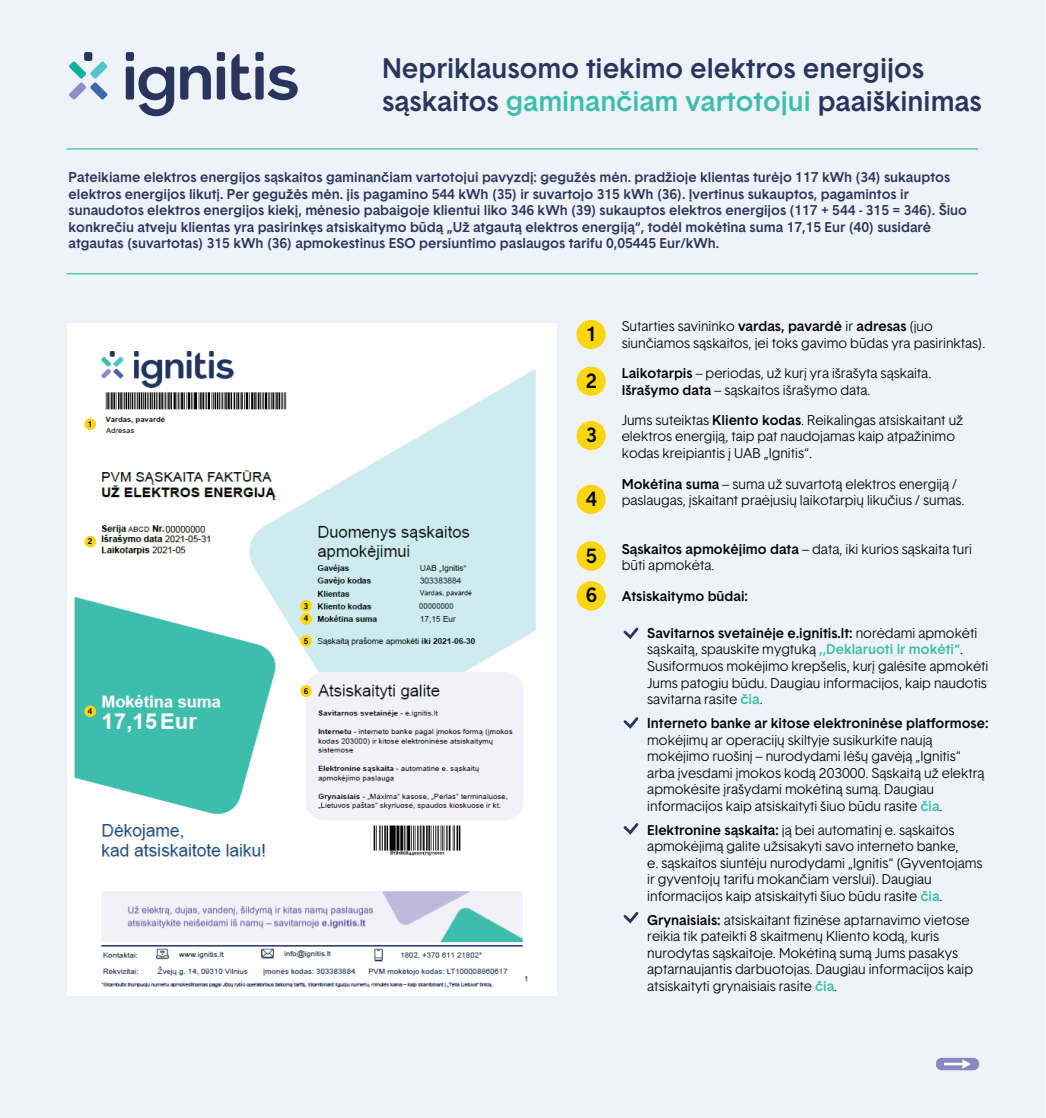
<style>
.page{position:relative;width:1046px;height:1118px;background:#fff}
.page>*{position:absolute;margin:0;border:0;box-sizing:border-box;transform-origin:0 0}
.t1{font:500 27.5px/33px "Basetica";color:#29355d}
.t2{font:500 20px/39.8px "Basetica";color:#040503}
.t3{font:300 13.75px/16.5px "Basetica";color:#040503}
.t4{font:500 13.75px/16.5px "Basetica";color:#29355d}
.t5{font:500 13.75px "Basetica";color:#040503}
.t6{font:500 8px/13px "Basetica";color:#040503}
.s1{color:#3dbead}
.s2{font-weight:500}
.s3{font-weight:500;color:#3dbead}
</style>
<div class="page">
<div style="left:1px;top:0;width:1044px;height:1117px;background:#eef3f9"></div>
<svg style="left:623px;top:627px;width:16px;height:12px"></svg>
<svg style="left:623px;top:717px;width:16px;height:12px"></svg>
<svg style="left:623px;top:912px;width:16px;height:12px"></svg>
<svg style="left:623px;top:823px;width:16px;height:12px"></svg>
<div style="left:576px;top:320px;width:29px;height:29px;background:#fcd511;border-radius:50%"></div>
<svg style="left:231px;top:54px;width:21px;height:46px"></svg>
<svg style="left:69px;top:61px;width:38px;height:39px"></svg>
<div style="left:84px;top:52px;width:8px;height:9px;background:#29355d;border-radius:2px"></div>
<svg style="left:180px;top:66px;width:31px;height:33px"></svg>
<svg style="left:268px;top:66px;width:29px;height:34px"></svg>
<div style="left:255px;top:67px;width:8px;height:32px;background:#29355d;border-radius:2px"></div>
<div style="left:126px;top:67px;width:8px;height:32px;background:#29355d;border-radius:2px"></div>
<div style="left:126px;top:52px;width:8px;height:9px;background:#29355d;border-radius:2px"></div>
<div style="left:217px;top:67px;width:8px;height:32px;background:#29355d;border-radius:2px"></div>
<div style="left:217px;top:52px;width:8px;height:9px;background:#29355d;border-radius:2px"></div>
<div style="left:255px;top:52px;width:8px;height:9px;background:#29355d;border-radius:2px"></div>
<svg style="left:138px;top:67px;width:36px;height:49px"></svg>
<hr style="left:66px;top:148px;width:911px;height:1px;background:#3dbead">
<hr style="left:66px;top:273px;width:911px;height:1px;background:#3dbead">
<div style="left:935px;top:1057px;width:43px;height:13px;background:#8b88c1;border-radius:6px"></div>
<svg style="left:944px;top:1059px;width:26px;height:9px"></svg>
<img style="left:68px;top:323px;width:488px;height:671px">
<div style="left:576px;top:366px;width:29px;height:30px;background:#fcd511;border-radius:50%"></div>
<div style="left:576px;top:421px;width:29px;height:29px;background:#fcd511;border-radius:50%"></div>
<div style="left:576px;top:484px;width:29px;height:30px;background:#fcd511;border-radius:50%"></div>
<div style="left:576px;top:541px;width:29px;height:29px;background:#fcd511;border-radius:50%"></div>
<div style="left:576px;top:581px;width:29px;height:29px;background:#fcd511;border-radius:50%"></div>
<div style="left:84px;top:418px;width:12px;height:12px;background:#fcd511;border-radius:50%"></div>
<div style="left:84px;top:535px;width:12px;height:12px;background:#fcd511;border-radius:50%"></div>
<div style="left:300px;top:600px;width:12px;height:11px;background:#fcd511;border-radius:50%"></div>
<div style="left:300px;top:613px;width:12px;height:11px;background:#fcd511;border-radius:50%"></div>
<div style="left:84px;top:705px;width:12px;height:12px;background:#fcd511;border-radius:50%"></div>
<div style="left:300px;top:635px;width:12px;height:11px;background:#fcd511;border-radius:50%"></div>
<div style="left:300px;top:685px;width:12px;height:12px;background:#fcd511;border-radius:50%"></div>
<h1 class="t1" style="left:382px;top:52px;width:601px">Nepriklausomo tiekimo elektros energijos sąskaitos <span class="s1">gaminančiam vartotojui</span> paaiškinimas</h1>
<p class="t4" style="left:69px;top:169px;width:899px">Pateikiame elektros energijos sąskaitos gaminančiam vartotojui pavyzdį: gegužės mėn. pradžioje klientas turėjo 117 kWh (34) sukauptos elektros energijos likutį. Per gegužės mėn. jis pagamino 544 kWh (35) ir suvartojo 315 kWh (36). Įvertinus sukauptos, pagamintos ir sunaudotos elektros energijos kiekį, mėnesio pabaigoje klientui liko 346 kWh (39) sukauptos elektros energijos (117 + 544 - 315 = 346). Šiuo konkrečiu atveju klientas yra pasirinkęs atsiskaitymo būdą „Už atgautą elektros energiją“, todėl mokėtina suma 17,15 Eur (40) susidarė atgautas (suvartotas) 315 kWh (36) apmokestinus ESO persiuntimo paslaugos tarifu 0,05445 Eur/kWh.</p>
<p class="t6" style="left:88px;top:417px;width:6px">1</p>
<p class="t6" style="left:88px;top:535px;width:6px">2</p>
<p class="t6" style="left:88px;top:704px;width:6px">4</p>
<p class="t6" style="left:304px;top:599px;width:6px">3<br>4</p>
<p class="t6" style="left:304px;top:634px;width:6px">5</p>
<p class="t6" style="left:304px;top:684px;width:6px">6</p>
<h2 class="t2" style="left:585px;top:314px;width:13px">1</h2>
<h2 class="t2" style="left:585px;top:361px;width:13px">2</h2>
<h2 class="t2" style="left:585px;top:415px;width:13px">3</h2>
<h2 class="t2" style="left:585px;top:479px;width:13px">4</h2>
<h2 class="t2" style="left:585px;top:535px;width:13px">5<br>6</h2>
<p class="t3" style="left:621px;top:318px;width:365px">Sutarties savininko <span class="s2">vardas, pavardė</span> ir <span class="s2">adresas</span> (juo siunčiamos sąskaitos, jei toks gavimo būdas yra pasirinktas).</p>
<p class="t3" style="left:621px;top:365px;width:311px"><span class="s2">Laikotarpis</span> – periodas, už kurį yra išrašyta sąskaita.<br><span class="s2">Išrašymo data</span> – sąskaitos išrašymo data.</p>
<p class="t3" style="left:621px;top:411px;width:343px">Jums suteiktas <span class="s2">Kliento kodas</span>. Reikalingas atsiskaitant už elektros energiją, taip pat naudojamas kaip atpažinimo kodas kreipiantis į UAB „Ignitis“.</p>
<p class="t3" style="left:621px;top:475px;width:344px"><span class="s2">Mokėtina suma</span> – suma už suvartotą elektros energiją / paslaugas, įskaitant praėjusių laikotarpių likučius / sumas.</p>
<p class="t3" style="left:621px;top:540px;width:352px"><span class="s2">Sąskaitos apmokėjimo data</span> – data, iki kurios sąskaita turi būti apmokėta.</p>
<p class="t5" style="left:621px;top:587px;width:128px">Atsiskaitymo būdai:</p>
<p class="t3" style="left:647px;top:624px;width:342px"><span class="s2">Savitarnos svetainėje e.ignitis.lt:</span> norėdami apmokėti sąskaitą, spauskite mygtuką <span class="s3">,,Deklaruoti ir mokėti“</span>.<br>Susiformuos mokėjimo krepšelis, kurį galėsite apmokėti Jums patogiu būdu. Daugiau informacijos, kaip naudotis savitarna rasite <span class="s3">čia</span>.</p>
<p class="t5" style="left:647px;top:714px;width:342px">Interneto banke ar kitose elektroninėse platformose:</p>
<p class="t3" style="left:647px;top:731px;width:339px">mokėjimų ar operacijų skiltyje susikurkite naują mokėjimo ruošinį – nurodydami lėšų gavėją „Ignitis“ arba įvesdami įmokos kodą 203000. Sąskaitą už elektrą apmokėsite įrašydami mokėtiną sumą. Daugiau informacijos kaip atsiskaityti šiuo būdu rasite <span class="s3">čia</span>.</p>
<p class="t3" style="left:647px;top:821px;width:337px"><span class="s2">Elektronine sąskaita:</span> ją bei automatinį e. sąskaitos apmokėjimą galite užsisakyti savo interneto banke,<br>e. sąskaitos siuntėju nurodydami „Ignitis“ (Gyventojams ir gyventojų tarifu mokančiam verslui). Daugiau informacijos kaip atsiskaityti šiuo būdu rasite <span class="s3">čia</span>.</p>
<p class="t3" style="left:647px;top:911px;width:327px"><span class="s2">Grynaisiais:</span> atsiskaitant fizinėse aptarnavimo vietose reikia tik pateikti 8 skaitmenų Kliento kodą, kuris nurodytas sąskaitoje. Mokėtiną sumą Jums pasakys aptarnaujantis darbuotojas. Daugiau informacijos kaip atsiskaityti grynaisiais rasite <span class="s3">čia</span>.</p>
</div>
